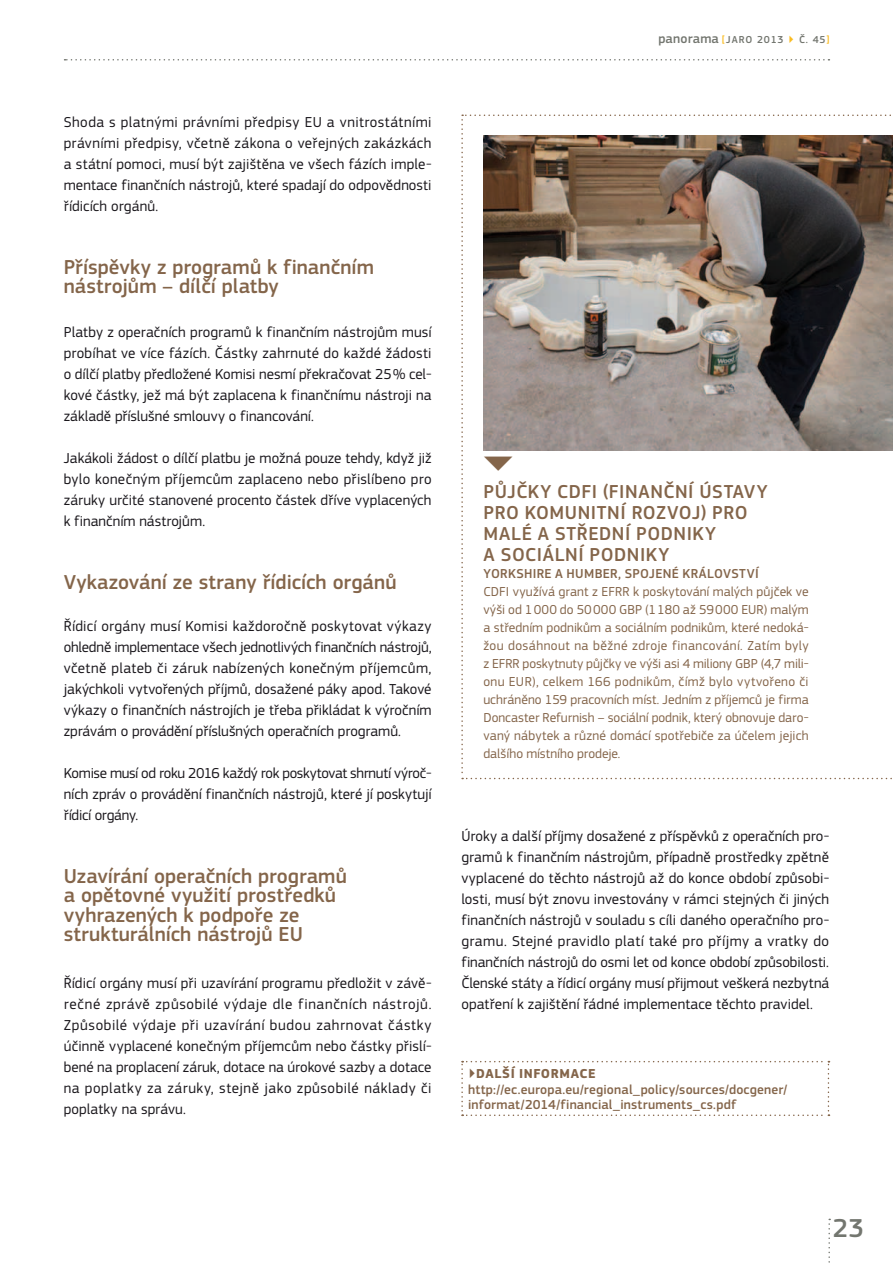
<style>
.page{position:relative;width:893px;height:1263px;background:#fff}
.page>*{position:absolute;margin:0;border:0;box-sizing:border-box;transform-origin:0 0}
.t1{font:500 40.5px "PF Square Sans Pro";color:#84654a}
.t2{font:500 27px "PF Square Sans Pro";color:#73766f}
.t3{font:500 21px/19.5px "PF Square Sans Pro";color:#84654a}
.t4{font:500 19.5px/21px "PF Square Sans Pro";letter-spacing:.03em;color:#84654a}
.t5{font:15px/21px "PF Square Sans Pro";letter-spacing:.005em;color:#1a171c;text-align:justify}
.t6{font:13.5px/18px "PF Square Sans Pro";letter-spacing:.005em;color:#84654a;text-align:justify}
.t7{font:500 13.5px/15.8px "PF Square Sans Pro";letter-spacing:.015em;color:#84654a}
.t8{font:500 13.5px "PF Square Sans Pro";letter-spacing:.035em;color:#84654a}
.t9{font:700 13.5px "PF Square Sans Pro";color:#84654a}
.t10{font:500 10.5px "PF Square Sans Pro";letter-spacing:.075em;color:#73766f}
.s1{font-size:13.5px}
.s2{color:#fabc21}
</style>
<div class="page">
<svg style="left:461px;top:115px;width:432px;height:664px"></svg>
<img style="left:483px;top:136px;width:410px;height:314px">
<svg style="left:461px;top:1061px;width:368px;height:55px"></svg>
<svg style="left:828px;top:1219px;width:2px;height:44px"></svg>
<svg style="left:65px;top:59px;width:764px;height:2px"></svg>
<p class="t5" style="left:64px;top:111px;width:369px">Shoda s platnými právními předpisy EU a vnitrostátními právními předpisy, včetně zákona o veřejných zakázkách a státní pomoci, musí být zajištěna ve všech fázích imple&shy;mentace finančních nástrojů, které spadají do odpovědnosti řídicích orgánů.</p>
<h3 class="t3" style="left:64px;top:257px;width:312px">Příspěvky z programů k finančním nástrojům – dílčí platby</h3>
<p class="t5" style="left:64px;top:321px;width:370px">Platby z operačních programů k finančním nástrojům musí probíhat ve více fázích. Částky zahrnuté do každé žádosti o dílčí platby předložené Komisi nesmí překračovat 25% cel&shy;kové částky, jež má být zaplacena k finančnímu nástroji na základě příslušné smlouvy o financování.</p>
<p class="t5" style="left:64px;top:447px;width:369px">Jakákoli žádost o dílčí platbu je možná pouze tehdy, když již bylo konečným příjemcům zaplaceno nebo přislíbeno pro záruky určité stanovené procento částek dříve vyplacených k finančním nástrojům.</p>
<h3 class="t3" style="left:64px;top:572px;width:334px">Vykazování ze strany řídicích orgánů</h3>
<p class="t5" style="left:64px;top:615px;width:369px">Řídicí orgány musí Komisi každoročně poskytovat výkazy ohledně implementace všech jednotlivých finančních nástrojů, včetně plateb či záruk nabízených konečným příjemcům, jakýchkoli vytvořených příjmů, dosažené páky apod. Takové výkazy o finančních nástrojích je třeba přikládat k výročním zprávám o provádění příslušných operačních programů.</p>
<p class="t5" style="left:64px;top:762px;width:370px">Komise musí od roku 2016 každý rok poskytovat shrnutí výroč&shy;ních zpráv o provádění finančních nástrojů, které jí poskytují řídicí orgány.</p>
<h3 class="t3" style="left:64px;top:866px;width:285px">Uzavírání operačních programů a opětovné využití prostředků vyhrazených k podpoře ze strukturálních nástrojů EU</h3>
<p class="t5" style="left:64px;top:972px;width:369px">Řídicí orgány musí při uzavírání programu předložit v závě&shy;rečné zprávě způsobilé výdaje dle finančních nástrojů.<br>Způsobilé výdaje při uzavírání budou zahrnovat částky účinně vyplacené konečným příjemcům nebo částky přislí&shy;bené na proplacení záruk, dotace na úrokové sazby a dotace na poplatky za záruky, stejně jako způsobilé náklady či poplatky na správu.</p>
<p class="t10" style="left:658px;top:33px;width:172px"><span class="s1">panorama</span> <span class="s2">[</span>Jaro 2013 <span class="s2">▶</span> Č. 45<span class="s2">]</span></p>
<h1 class="t1" style="left:521px;top:451px;width:26px;rotate:90deg">▶</h1>
<h3 class="t4" style="left:484px;top:482px;width:285px">Půjčky CD FI (fi nanční ústavy pro komunitní rozvoj) pro malé a střední podniky<br>a sociální podniky</h3>
<p class="t8" style="left:483px;top:566px;width:277px">Yorkshire a Hu mber, Spojené království</p>
<p class="t6" style="left:483px;top:583px;width:327px">CDFI využívá grant z EFRR k poskytování malých půjček ve výši od 1000 do 50000 GBP (1180 až 59000 EUR) malým a středním podnikům a sociálním podnikům, které nedoká&shy;žou dosáhnout na běžné zdroje financování. Zatím byly z EFRR poskytnuty půjčky ve výši asi 4 miliony GBP (4,7 mili&shy;onu EUR), celkem 166 podnikům, čímž bylo vytvořeno či uchráněno 159 pracovních míst. Jedním z příjemců je firma Doncaster Refurnish – sociální podnik, který obnovuje daro&shy;vaný nábytek a různé domácí spotřebiče za účelem jejich dalšího místního prodeje.</p>
<p class="t5" style="left:461px;top:825px;width:369px">Úroky a další příjmy dosažené z příspěvků z operačních pro&shy;gramů k finančním nástrojům, případně prostředky zpětně vyplacené do těchto nástrojů až do konce období způsobi&shy;losti, musí být znovu investovány v rámci stejných či jiných finančních nástrojů v souladu s cíli daného operačního pro&shy;gramu. Stejné pravidlo platí také pro příjmy a vratky do finančních nástrojů do osmi let od konce období způsobilosti.<br>Členské státy a řídicí orgány musí přijmout veškerá nezbytná opatření k zajištění řádné implementace těchto pravidel.</p>
<p class="t9" style="left:468px;top:1065px;width:18px">▶Dalš</p>
<p class="t9" style="left:511px;top:1065px;width:50px">í informace</p>
<p class="t7" style="left:468px;top:1081px;width:321px">http://ec.europa.eu/regional_policy/sources/docgener/ informat/2014/financial_instruments_cs.pdf</p>
<h2 class="t2" style="left:833px;top:1212px;width:32px">23</h2>
</div>
